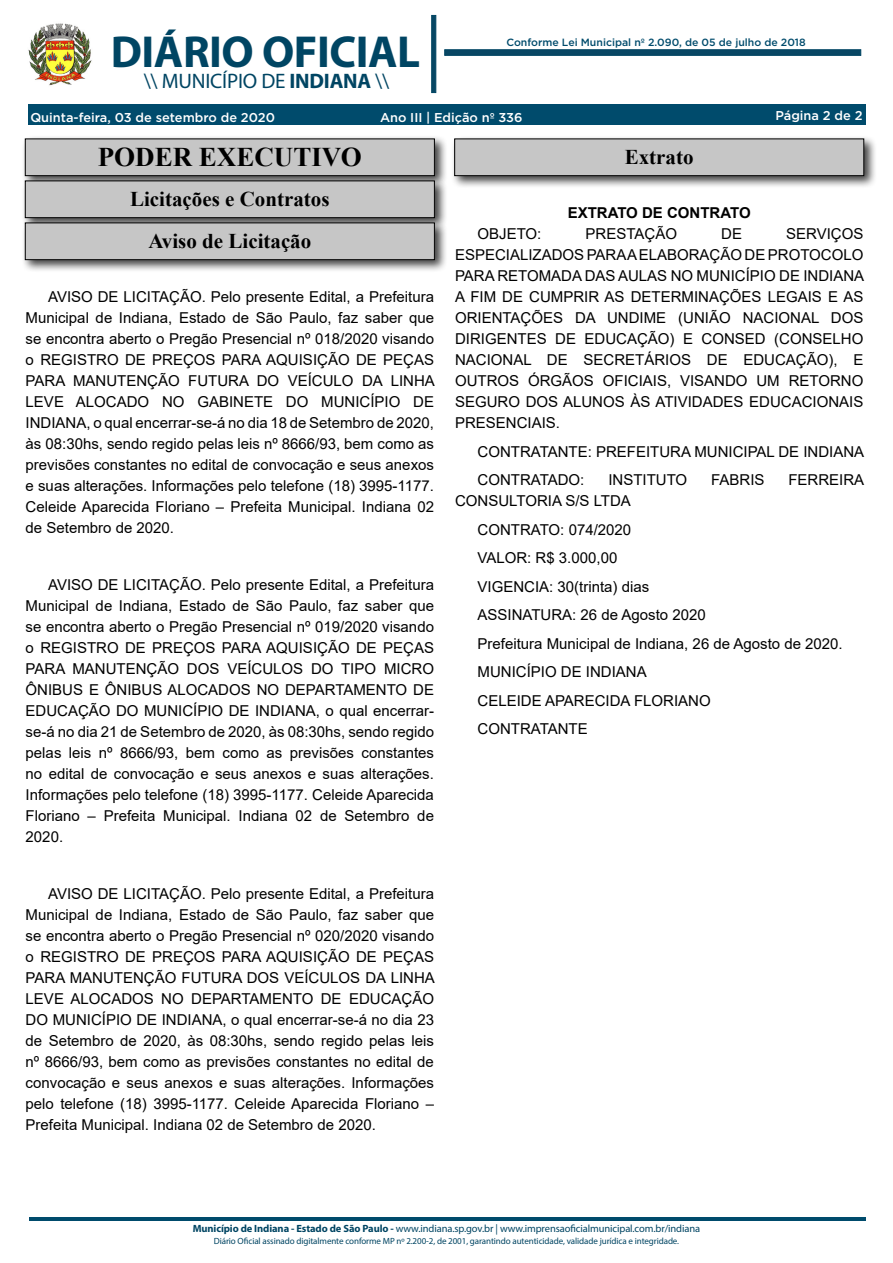
<style>
.page{position:relative;width:893px;height:1263px;background:#fff}
.page>*{position:absolute;margin:0;border:0;box-sizing:border-box;transform-origin:0 0}
.t1{font:700 45px "Myriad Pro";letter-spacing:-.01em;color:#004563}
.t2{font:700 27px "Times New Roman";color:#000}
.t3{font:700 21px "Times New Roman";color:#000}
.t4{font:21px "Myriad Pro";letter-spacing:-.01em;color:#004563}
._2_-_Corpo{font:15px/21px "Arial";color:#000;text-align:justify}
._1_-_Cabeçalho{font:700 15px "Arial";color:#000}
.t5{font:500 12.75px "Gotham";color:#fff}
.t6{font:10.5px "Myriad Pro";letter-spacing:-.01em;color:#004563}
.t7{font:500 10.5px "Gotham";color:#004b6c}
.t8{font:9px "Myriad Pro";letter-spacing:-.01em;color:#004563}
.s1{font-weight:700}
</style>
<div class="page">
<div style="left:28px;top:104px;width:837px;height:21px;background:#004b6c"></div>
<img style="left:28px;top:23px;width:64px;height:63px">
<svg style="left:431px;top:15px;width:5px;height:78px"></svg>
<svg style="left:444px;top:50px;width:417px;height:6px;background:#094965"></svg>
<hr style="left:29px;top:1218px;width:836px;height:3px;background:#004b6c">
<div style="left:21px;top:135px;width:426px;height:54px;background:#000;opacity:.75"></div>
<div style="left:25px;top:139px;width:409px;height:37px;background:#c6c6c6"></div>
<div style="left:25px;top:139px;width:410px;height:37px;border:1px solid #000"></div>
<div style="left:21px;top:177px;width:426px;height:54px;background:#000;opacity:.75"></div>
<div style="left:25px;top:181px;width:409px;height:37px;background:#c6c6c6"></div>
<div style="left:25px;top:181px;width:410px;height:37px;border:1px solid #000"></div>
<div style="left:21px;top:219px;width:426px;height:54px;background:#000;opacity:.75"></div>
<div style="left:25px;top:223px;width:409px;height:37px;background:#c6c6c6"></div>
<div style="left:25px;top:223px;width:410px;height:37px;border:1px solid #000"></div>
<div style="left:451px;top:135px;width:426px;height:54px;background:#000;opacity:.75"></div>
<div style="left:455px;top:139px;width:409px;height:37px;background:#c6c6c6"></div>
<div style="left:454px;top:139px;width:410px;height:37px;border:1px solid #000"></div>
<h1 class="t1" style="left:111px;top:23px;width:311px">DIÁRIO OFICIAL</h1>
<h3 class="t4" style="left:144px;top:68px;width:247px">\\ MUNICÍPIO DE <span class="s1">INDIANA</span> \\</h3>
<p class="t7" style="left:506px;top:35px;width:301px">Conforme Lei Municipal nº 2.090, de 05 de julho de 2018</p>
<p class="t5" style="left:30px;top:109px;width:246px">Quinta-feira, 03 de setembro de 2020</p>
<p class="t5" style="left:380px;top:109px;width:144px">Ano III | Edição nº 336</p>
<p class="t5" style="left:775px;top:107px;width:89px">Página 2 de 2</p>
<p class="t2" style="left:98px;top:138px;width:266px">PODER EXECUTIVO</p>
<p class="t3" style="left:130px;top:184px;width:201px">Licitações e Contratos</p>
<p class="t3" style="left:148px;top:226px;width:164px">Aviso de Licitação</p>
<p class="_2_-_Corpo" style="left:26px;top:286px;width:411px;text-indent:23px">AVISO DE LICITAÇÃO. Pelo presente Edital, a Prefeitura Municipal de Indiana, Estado de São Paulo, faz saber que se encontra aberto o Pregão Presencial nº 018/2020 visando o REGISTRO DE PREÇOS PARA AQUISIÇÃO DE PEÇAS PARA MANUTENÇÃO FUTURA DO VEÍCULO DA LINHA LEVE ALOCADO NO GABINETE DO MUNICÍPIO DE INDIANA, o qual encerrar-se-á no dia 18 de Setembro de 2020, às 08:30hs, sendo regido pelas leis nº 8666/93, bem como as previsões constantes no edital de convocação e seus anexos e suas alterações. Informações pelo telefone (18) 3995-1177.<br>Celeide Aparecida Floriano – Prefeita Municipal. Indiana 02 de Setembro de 2020.</p>
<p class="t3" style="left:625px;top:142px;width:70px">Extrato</p>
<p class="_1_-_Cabeçalho" style="left:568px;top:202px;width:185px">EXTRATO DE CONTRATO</p>
<p class="_2_-_Corpo" style="left:477px;top:223px;width:65px">OBJETO:</p>
<p class="_2_-_Corpo" style="left:586px;top:223px;width:93px">PRESTAÇÃO</p>
<p class="_2_-_Corpo" style="left:721px;top:223px;width:22px">DE</p>
<p class="_2_-_Corpo" style="left:455px;top:223px;width:411px;text-indent:331px">SERVIÇOS ESPECIALIZADOS PARA A ELABORAÇÃO DE PROTOCOLO PARA RETOMADA DAS AULAS NO MUNICÍPIO DE INDIANA A FIM DE CUMPRIR AS DETERMINAÇÕES LEGAIS E AS ORIENTAÇÕES DA UNDIME (UNIÃO NACIONAL DOS DIRIGENTES DE EDUCAÇÃO) E CONSED (CONSELHO NACIONAL DE SECRETÁRIOS DE EDUCAÇÃO), E OUTROS ÓRGÃOS OFICIAIS, VISANDO UM RETORNO SEGURO DOS ALUNOS ÀS ATIVIDADES EDUCACIONAIS PRESENCIAIS.</p>
<p class="_2_-_Corpo" style="left:477px;top:441px;width:388px">CONTRATANTE: PREFEITURA MUNICIPAL DE INDIANA</p>
<p class="_2_-_Corpo" style="left:477px;top:469px;width:108px">CONTRATADO:</p>
<p class="_2_-_Corpo" style="left:608px;top:469px;width:80px">INSTITUTO</p>
<p class="_2_-_Corpo" style="left:711px;top:469px;width:55px">FABRIS</p>
<p class="_2_-_Corpo" style="left:788px;top:469px;width:77px">FERREIRA</p>
<p class="_2_-_Corpo" style="left:455px;top:490px;width:177px">CONSULTORIA S/S LTDA</p>
<p class="_2_-_Corpo" style="left:477px;top:519px;width:155px">CONTRATO: 074/2020</p>
<p class="_2_-_Corpo" style="left:477px;top:547px;width:141px">VALOR: R$ 3.000,00</p>
<p class="_2_-_Corpo" style="left:477px;top:576px;width:173px">VIGENCIA: 30(trinta) dias</p>
<p class="_2_-_Corpo" style="left:477px;top:604px;width:230px">ASSINATURA: 26 de Agosto 2020</p>
<p class="_2_-_Corpo" style="left:477px;top:633px;width:367px">Prefeitura Municipal de Indiana, 26 de Agosto de 2020.</p>
<p class="_2_-_Corpo" style="left:477px;top:661px;width:171px">MUNICÍPIO DE INDIANA</p>
<p class="_2_-_Corpo" style="left:477px;top:690px;width:235px">CELEIDE APARECIDA FLORIANO</p>
<p class="_2_-_Corpo" style="left:477px;top:718px;width:112px">CONTRATANTE</p>
<p class="_2_-_Corpo" style="left:26px;top:574px;width:410px;text-indent:23px">AVISO DE LICITAÇÃO. Pelo presente Edital, a Prefeitura Municipal de Indiana, Estado de São Paulo, faz saber que se encontra aberto o Pregão Presencial nº 019/2020 visando o REGISTRO DE PREÇOS PARA AQUISIÇÃO DE PEÇAS PARA MANUTENÇÃO DOS VEÍCULOS DO TIPO MICRO ÔNIBUS E ÔNIBUS ALOCADOS NO DEPARTAMENTO DE EDUCAÇÃO DO MUNICÍPIO DE INDIANA, o qual encerrar&shy;se-á no dia 21 de Setembro de 2020, às 08:30hs, sendo regido pelas leis nº 8666/93, bem como as previsões constantes no edital de convocação e seus anexos e suas alterações.<br>Informações pelo telefone (18) 3995-1177. Celeide Aparecida Floriano – Prefeita Municipal. Indiana 02 de Setembro de 2020.</p>
<p class="_2_-_Corpo" style="left:26px;top:883px;width:411px;text-indent:23px">AVISO DE LICITAÇÃO. Pelo presente Edital, a Prefeitura Municipal de Indiana, Estado de São Paulo, faz saber que se encontra aberto o Pregão Presencial nº 020/2020 visando o REGISTRO DE PREÇOS PARA AQUISIÇÃO DE PEÇAS PARA MANUTENÇÃO FUTURA DOS VEÍCULOS DA LINHA LEVE ALOCADOS NO DEPARTAMENTO DE EDUCAÇÃO DO MUNICÍPIO DE INDIANA, o qual encerrar-se-á no dia 23 de Setembro de 2020, às 08:30hs, sendo regido pelas leis nº 8666/93, bem como as previsões constantes no edital de convocação e seus anexos e suas alterações. Informações pelo telefone (18) 3995-1177. Celeide Aparecida Floriano – Prefeita Municipal. Indiana 02 de Setembro de 2020.</p>
<p class="t6" style="left:193px;top:1222px;width:509px"><span class="s1">Município de Indiana - Estado de São Paulo -</span> www.indiana.sp.gov.br | www.imprensaoficialmunicipal.com.br/indiana</p>
<p class="t8" style="left:214px;top:1236px;width:467px">Diário Oficial assinado digitalmente conforme MP nº 2.200-2, de 2001, garantindo autenticidade, validade jurídica e integridade.</p>
</div>
